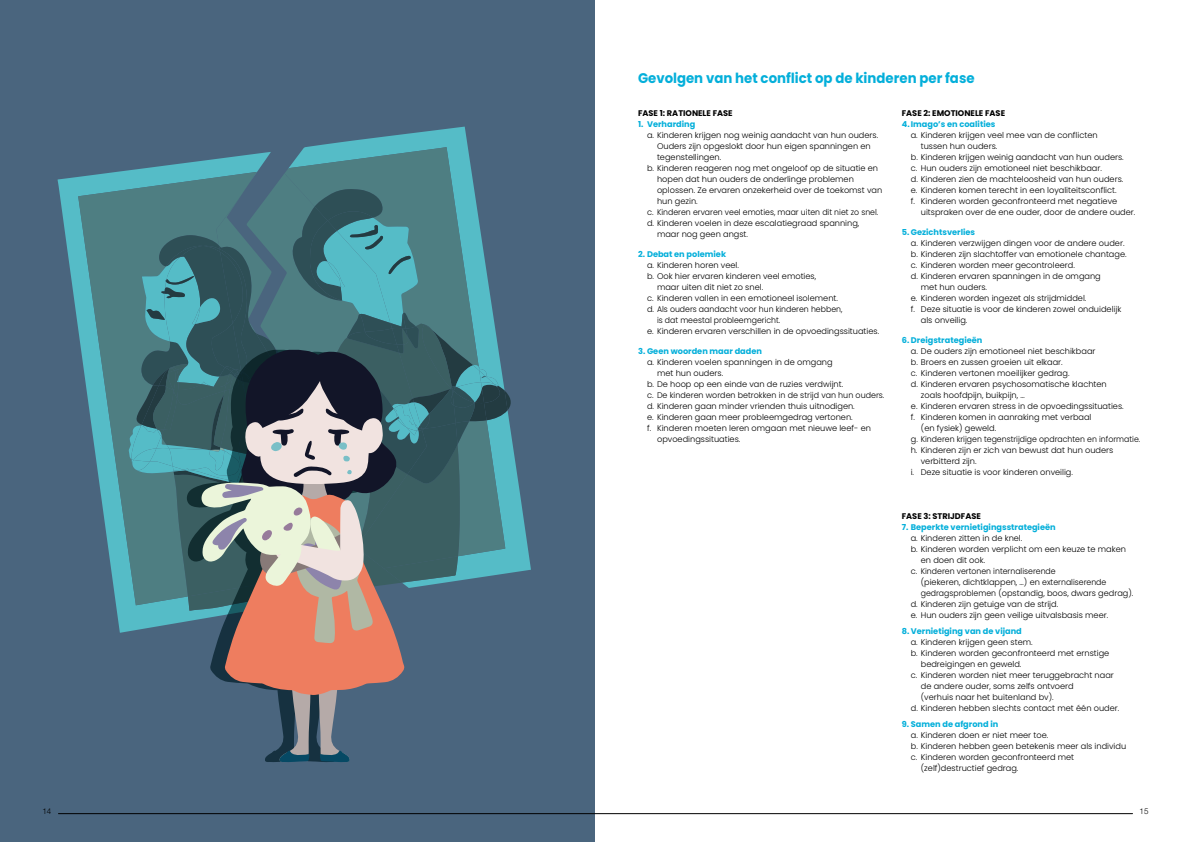
<style>
.page{position:relative;width:1191px;height:842px;background:#fff}
.page>*{position:absolute;margin:0;border:0;box-sizing:border-box;transform-origin:0 0}
.t1{font:700 14px "Poppins";color:#04afda;scale:.95 1}
.t2{font:300 8.2px "Poppins";color:#000}
.t3{font:700 8.2px "Poppins";color:#04afda}
.t4{font:300 8.2px "Poppins";color:#000;scale:.95 1}
.t5{font:700 8.2px "Poppins";color:#000}
.t6{font:300 8px "Helvetica Neue LT";color:#000}
</style>
<div class="page">
<div style="left:0;top:0;width:595px;height:842px;background:#4a657e"></div>
<svg style="left:58px;top:152px;width:213px;height:481px"></svg>
<svg style="left:78px;top:172px;width:168px;height:433px"></svg>
<svg style="left:307px;top:127px;width:161px;height:20px"></svg>
<svg style="left:285px;top:147px;width:189px;height:39px;background:#4f9097"></svg>
<svg style="left:129px;top:186px;width:402px;height:576px"></svg>
<hr style="left:58px;top:813px;width:1074px;height:1px;background:#000">
<h1 class="t1" style="left:638px;top:70px;width:356px">Gevolgen van het conflict op de kinderen per fase</h1>
<p class="t5" style="left:638px;top:109px;width:96px">FASE 1: RATIONELE FASE</p>
<p class="t3" style="left:638px;top:120px;width:59px">1. Verharding</p>
<p class="t2" style="left:647px;top:131px;width:233px">a. Kinderen krijgen nog weinig aandacht van hun ouders.</p>
<p class="t2" style="left:657px;top:142px;width:215px">Ouders zijn opgeslokt door hun eigen spanningen en</p>
<p class="t2" style="left:657px;top:153px;width:66px">tegenstellingen.</p>
<p class="t2" style="left:647px;top:164px;width:232px">b. Kinderen reageren nog met ongeloof op de situatie en</p>
<p class="t2" style="left:657px;top:175px;width:198px">hopen dat hun ouders de onderlinge problemen</p>
<p class="t2" style="left:657px;top:186px;width:227px">oplossen. Ze ervaren onzekerheid over de toekomst van</p>
<p class="t2" style="left:657px;top:197px;width:42px">hun gezin.</p>
<p class="t2" style="left:647px;top:208px;width:233px">c. Kinderen ervaren veel emoties, maar uiten dit niet zo snel.</p>
<p class="t2" style="left:647px;top:219px;width:214px">d. Kinderen voelen in deze escalatiegraad spanning,</p>
<p class="t2" style="left:657px;top:230px;width:92px">maar nog geen angst.</p>
<p class="t3" style="left:638px;top:250px;width:90px">2. Debat en polemiek</p>
<p class="t2" style="left:647px;top:261px;width:93px">a. Kinderen horen veel.</p>
<p class="t2" style="left:647px;top:272px;width:171px">b. Ook hier ervaren kinderen veel emoties,</p>
<p class="t2" style="left:657px;top:283px;width:108px">maar uiten dit niet zo snel.</p>
<p class="t2" style="left:647px;top:294px;width:192px">c. Kinderen vallen in een emotioneel isolement.</p>
<p class="t2" style="left:647px;top:305px;width:197px">d. Als ouders aandacht voor hun kinderen hebben,</p>
<p class="t4" style="left:657px;top:316px;width:131px">is dat meestal probleemgericht.</p>
<p class="t2" style="left:647px;top:327px;width:234px">e. Kinderen ervaren verschillen in de opvoedingssituaties.</p>
<p class="t3" style="left:638px;top:347px;width:125px">3. Geen woorden maar daden</p>
<p class="t2" style="left:647px;top:358px;width:187px">a. Kinderen voelen spanningen in de omgang</p>
<p class="t2" style="left:657px;top:369px;width:68px">met hun ouders.</p>
<p class="t2" style="left:647px;top:380px;width:198px">b. De hoop op een einde van de ruzies verdwijnt.</p>
<p class="t2" style="left:647px;top:391px;width:239px">c. De kinderen worden betrokken in de strijd van hun ouders.</p>
<p class="t2" style="left:647px;top:402px;width:209px">d. Kinderen gaan minder vrienden thuis uitnodigen.</p>
<p class="t2" style="left:647px;top:413px;width:207px">e. Kinderen gaan meer probleemgedrag vertonen.</p>
<p class="t2" style="left:647px;top:424px;width:225px">f. Kinderen moeten leren omgaan met nieuwe leef- en</p>
<p class="t2" style="left:657px;top:435px;width:85px">opvoedingssituaties.</p>
<p class="t5" style="left:901px;top:109px;width:105px">FASE 2: EMOTIONELE FASE</p>
<p class="t3" style="left:901px;top:120px;width:95px">4.Imago’s en coalities</p>
<p class="t2" style="left:910px;top:131px;width:188px">a. Kinderen krijgen veel mee van de conflicten</p>
<p class="t2" style="left:920px;top:142px;width:78px">tussen hun ouders.</p>
<p class="t2" style="left:910px;top:153px;width:214px">b. Kinderen krijgen weinig aandacht van hun ouders.</p>
<p class="t2" style="left:910px;top:164px;width:193px">c. Hun ouders zijn emotioneel niet beschikbaar.</p>
<p class="t2" style="left:910px;top:175px;width:214px">d. Kinderen zien de machteloosheid van hun ouders.</p>
<p class="t2" style="left:910px;top:186px;width:207px">e. Kinderen komen terecht in een loyaliteitsconflict.</p>
<p class="t2" style="left:910px;top:197px;width:208px">f. Kinderen worden geconfronteerd met negatieve</p>
<p class="t2" style="left:920px;top:208px;width:216px">uitspraken over de ene ouder, door de andere ouder.</p>
<p class="t3" style="left:901px;top:228px;width:75px">5. Gezichtsverlies</p>
<p class="t2" style="left:910px;top:239px;width:215px">a. Kinderen verzwijgen dingen voor de andere ouder.</p>
<p class="t2" style="left:911px;top:250px;width:217px">b. Kinderen zijn slachtoffer van emotionele chantage.</p>
<p class="t2" style="left:911px;top:261px;width:165px">c. Kinderen worden meer gecontroleerd.</p>
<p class="t2" style="left:911px;top:272px;width:191px">d. Kinderen ervaren spanningen in de omgang</p>
<p class="t2" style="left:921px;top:283px;width:68px">met hun ouders.</p>
<p class="t2" style="left:911px;top:294px;width:177px">e. Kinderen worden ingezet als strijdmiddel.</p>
<p class="t2" style="left:911px;top:305px;width:212px">f. Deze situatie is voor de kinderen zowel onduidelijk</p>
<p class="t2" style="left:921px;top:316px;width:48px">als onveilig.</p>
<p class="t3" style="left:902px;top:336px;width:82px">6. Dreigstrategieën</p>
<p class="t2" style="left:911px;top:347px;width:186px">a. De ouders zijn emotioneel niet beschikbaar</p>
<p class="t2" style="left:911px;top:358px;width:153px">b. Broers en zussen groeien uit elkaar.</p>
<p class="t2" style="left:911px;top:369px;width:160px">c. Kinderen vertonen moeilijker gedrag.</p>
<p class="t2" style="left:911px;top:380px;width:197px">d. Kinderen ervaren psychosomatische klachten</p>
<p class="t2" style="left:921px;top:391px;width:105px">zoals hoofdpijn, buikpijn, …</p>
<p class="t2" style="left:911px;top:402px;width:214px">e. Kinderen ervaren stress in de opvoedingssituaties.</p>
<p class="t2" style="left:911px;top:413px;width:182px">f. Kinderen komen in aanraking met verbaal</p>
<p class="t2" style="left:921px;top:424px;width:77px">(en fysiek) geweld.</p>
<p class="t2" style="left:911px;top:435px;width:231px">g. Kinderen krijgen tegenstrijdige opdrachten en informatie.</p>
<p class="t2" style="left:910px;top:446px;width:204px">h. Kinderen zijn er zich van bewust dat hun ouders</p>
<p class="t2" style="left:920px;top:457px;width:57px">verbitterd zijn.</p>
<p class="t2" style="left:910px;top:468px;width:164px">i. Deze situatie is voor kinderen onveilig.</p>
<p class="t5" style="left:901px;top:511px;width:81px">FASE 3: STRIJDFASE</p>
<p class="t3" style="left:901px;top:522px;width:155px">7. Beperkte vernietigingsstrategieën</p>
<p class="t2" style="left:910px;top:533px;width:113px">a. Kinderen zitten in de knel.</p>
<p class="t2" style="left:910px;top:544px;width:217px">b. Kinderen worden verplicht om een keuze te maken</p>
<p class="t2" style="left:920px;top:555px;width:66px">en doen dit ook.</p>
<p class="t2" style="left:910px;top:566px;width:146px">c. Kinderen vertonen internaliserende</p>
<p class="t2" style="left:920px;top:577px;width:187px">(piekeren, dichtklappen, …) en externaliserende</p>
<p class="t4" style="left:920px;top:588px;width:225px">gedragsproblemen (opstandig, boos, dwars gedrag).</p>
<p class="t2" style="left:910px;top:599px;width:149px">d. Kinderen zijn getuige van de strijd.</p>
<p class="t2" style="left:910px;top:610px;width:199px">e. Hun ouders zijn geen veilige uitvalsbasis meer.</p>
<p class="t3" style="left:901px;top:626px;width:122px">8. Vernietiging van de vijand</p>
<p class="t2" style="left:910px;top:637px;width:123px">a. Kinderen krijgen geen stem.</p>
<p class="t2" style="left:910px;top:648px;width:200px">b. Kinderen worden geconfronteerd met ernstige</p>
<p class="t2" style="left:920px;top:659px;width:102px">bedreigingen en geweld.</p>
<p class="t2" style="left:910px;top:670px;width:204px">c. Kinderen worden niet meer teruggebracht naar</p>
<p class="t2" style="left:920px;top:681px;width:154px">de andere ouder, soms zelfs ontvoerd</p>
<p class="t2" style="left:920px;top:692px;width:134px">(verhuis naar het buitenland bv).</p>
<p class="t2" style="left:910px;top:703px;width:210px">d. Kinderen hebben slechts contact met één ouder.</p>
<p class="t3" style="left:901px;top:719px;width:98px">9. Samen de afgrond in</p>
<p class="t2" style="left:910px;top:730px;width:139px">a. Kinderen doen er niet meer toe.</p>
<p class="t2" style="left:910px;top:741px;width:217px">b. Kinderen hebben geen betekenis meer als individu</p>
<p class="t2" style="left:910px;top:752px;width:165px">c. Kinderen worden geconfronteerd met</p>
<p class="t2" style="left:920px;top:763px;width:99px">(zelf)destructief gedrag.</p>
<p class="t6" style="left:43px;top:806px;width:10px">14</p>
<p class="t6" style="left:1139px;top:806px;width:10px">15</p>
</div>
